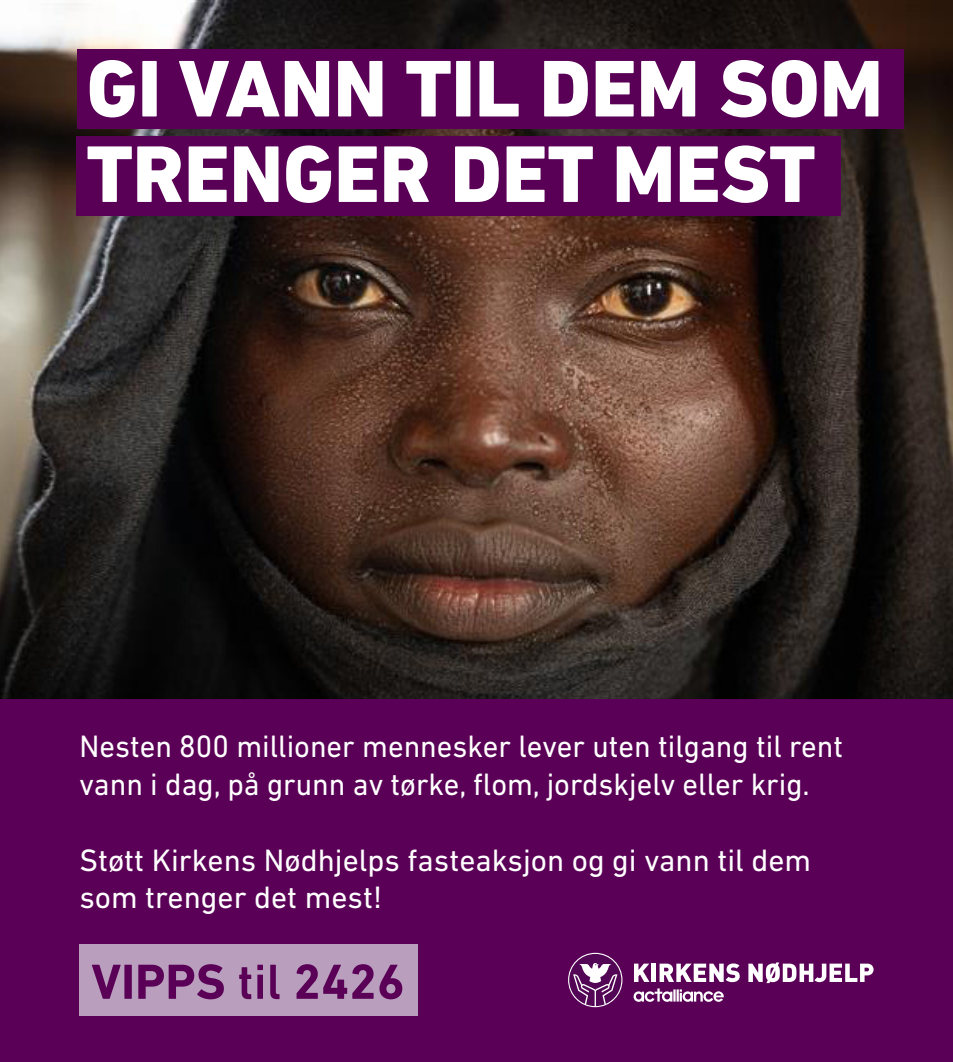
<style>
.page{position:relative;width:953px;height:1062px;background:#fff}
.page>*{position:absolute;margin:0;border:0;box-sizing:border-box;transform-origin:0 0}
.t1{font:800 81.55px/85.4px "DIN Next LT Pro";color:#fff}
.t2{font:700 50.05px "DIN Next LT Pro";color:#5a0157}
.t3{font:31.5px/37.8px "DIN Next LT Pro";color:#fff}
.s1{font-weight:500}
</style>
<div class="page">
<img style="left:0;top:0;width:952px;height:699px">
<div style="left:77px;top:49px;width:826px;height:80px;background:#590056"></div>
<div style="left:76px;top:136px;width:765px;height:80px;background:#590056"></div>
<div style="left:0;top:699px;width:952px;height:363px;background:#5a0157"></div>
<svg style="left:634px;top:963px;width:15px;height:19px"></svg>
<hr style="left:651px;top:963px;width:4px;height:19px;background:#fff">
<svg style="left:659px;top:963px;width:80px;height:19px"></svg>
<svg style="left:748px;top:962px;width:125px;height:21px"></svg>
<svg style="left:633px;top:988px;width:90px;height:13px"></svg>
<svg style="left:568px;top:952px;width:54px;height:55px"></svg>
<svg style="left:569px;top:954px;width:52px;height:52px"></svg>
<div style="left:79px;top:944px;width:339px;height:71px;background:#b99fbd"></div>
<p class="t1" style="left:87px;top:46px;width:797px">GI VANN TIL DEM SOM<br>TRENGER DET MEST</p>
<p class="t3" style="left:79px;top:727px;width:765px">Nesten 800 millioner mennesker lever uten tilgang til rent vann i dag, på grunn av tørke, flom, jordskjelv eller krig.</p>
<p class="t3" style="left:79px;top:840px;width:733px">Støtt Kirkens Nødhjelps fasteaksjon og gi vann til dem som trenger det mest!</p>
<p class="t2" style="left:91px;top:952px;width:315px">VIPPS <span class="s1">til</span> 2426</p>
</div>
